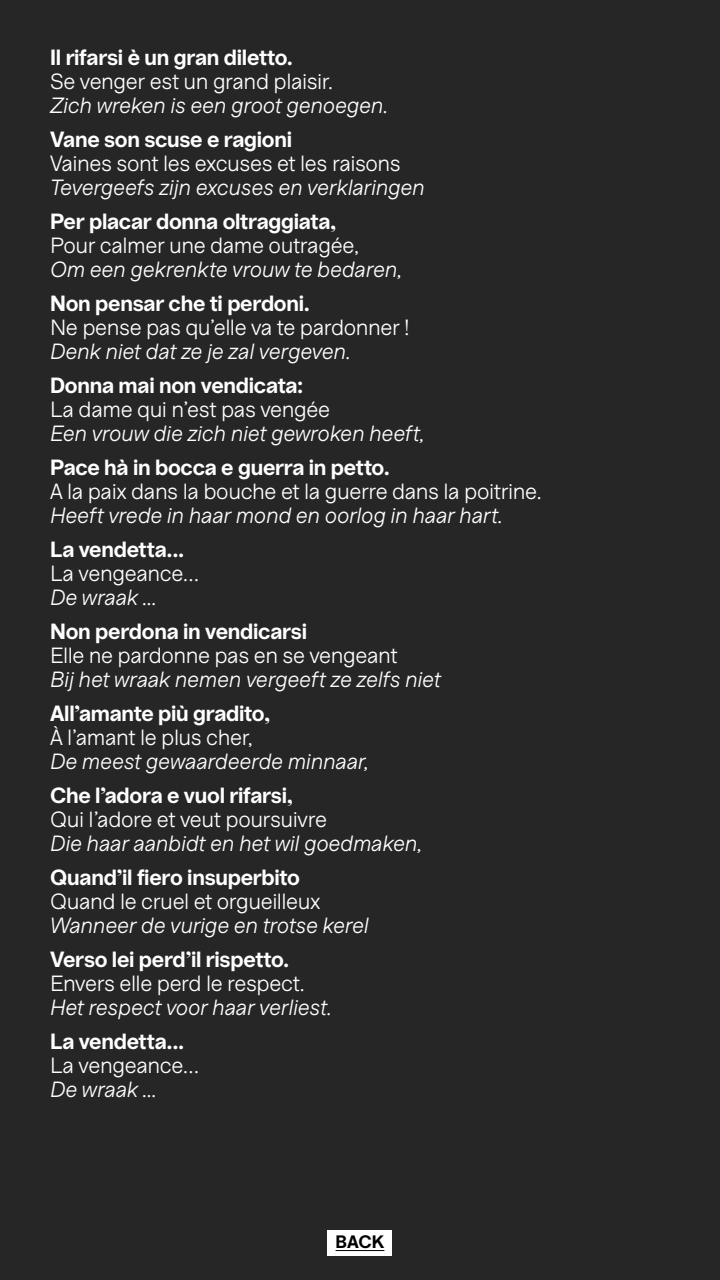
<style>
.page{position:relative;width:720px;height:1280px;background:#262626}
.page>*{position:absolute;margin:0;border:0;box-sizing:border-box;transform-origin:0 0}
.t1{font:italic 22px "aa Bozar";letter-spacing:-.015em;color:#fff}
.t2{font:22px "aa Bozar";letter-spacing:-.02em;color:#fff}
.t3{font:700 22px "aa Bozar";letter-spacing:-.01em;color:#fff}
.t4{font:700 18px "aa Bozar";color:#000}
</style>
<div class="page">
<div style="left:328px;top:1230px;width:64px;height:26px;background:#fff"></div>
<hr style="left:336px;top:1250px;width:48px;height:1px;background:#000">
<p class="t3" style="left:50px;top:45px;width:245px">Il rifarsi è un gran diletto.</p>
<p class="t2" style="left:50px;top:69px;width:285px">Se venger est un grand plaisir.</p>
<p class="t1" style="left:50px;top:93px;width:340px">Zich wreken is een groot genoegen.</p>
<p class="t3" style="left:50px;top:127px;width:244px">Vane son scuse e ragioni</p>
<p class="t2" style="left:50px;top:151px;width:352px">Vaines sont les excuses et les raisons</p>
<p class="t1" style="left:50px;top:175px;width:376px">Tevergeefs zijn excuses en verklaringen</p>
<p class="t3" style="left:50px;top:209px;width:288px">Per placar donna oltraggiata,</p>
<p class="t2" style="left:50px;top:233px;width:311px">Pour calmer une dame outragée,</p>
<p class="t1" style="left:50px;top:257px;width:354px">Om een gekrenkte vrouw te bedaren,</p>
<p class="t3" style="left:50px;top:291px;width:262px">Non pensar che ti perdoni.</p>
<p class="t2" style="left:50px;top:315px;width:361px">Ne pense pas qu’elle va te pardonner !</p>
<p class="t1" style="left:50px;top:339px;width:303px">Denk niet dat ze je zal vergeven.</p>
<p class="t3" style="left:50px;top:373px;width:255px">Donna mai non vendicata:</p>
<p class="t2" style="left:50px;top:397px;width:282px">La dame qui n’est pas vengée</p>
<p class="t1" style="left:50px;top:421px;width:377px">Een vrouw die zich niet gewroken heeft,</p>
<p class="t3" style="left:50px;top:455px;width:341px">Pace hà in bocca e guerra in petto.</p>
<p class="t2" style="left:50px;top:479px;width:494px">A la paix dans la bouche et la guerre dans la poitrine.</p>
<p class="t1" style="left:50px;top:503px;width:455px">Heeft vrede in haar mond en oorlog in haar hart.</p>
<p class="t3" style="left:50px;top:537px;width:136px">La vendetta...</p>
<p class="t2" style="left:50px;top:561px;width:151px">La vengeance…</p>
<p class="t1" style="left:50px;top:585px;width:109px">De wraak ...</p>
<p class="t3" style="left:50px;top:619px;width:259px">Non perdona in vendicarsi</p>
<p class="t2" style="left:50px;top:643px;width:349px">Elle ne pardonne pas en se vengeant</p>
<p class="t1" style="left:50px;top:667px;width:393px">Bij het wraak nemen vergeeft ze zelfs niet</p>
<p class="t3" style="left:50px;top:701px;width:222px">All’amante più gradito,</p>
<p class="t2" style="left:50px;top:725px;width:205px">À l’amant le plus cher,</p>
<p class="t1" style="left:50px;top:749px;width:321px">De meest gewaardeerde minnaar,</p>
<p class="t3" style="left:50px;top:783px;width:245px">Che l’adora e vuol rifarsi,</p>
<p class="t2" style="left:50px;top:807px;width:278px">Qui l’adore et veut poursuivre</p>
<p class="t1" style="left:50px;top:831px;width:374px">Die haar aanbidt en het wil goedmaken,</p>
<p class="t3" style="left:50px;top:865px;width:251px">Quand’il fiero insuperbito</p>
<p class="t2" style="left:50px;top:889px;width:272px">Quand le cruel et orgueilleux</p>
<p class="t1" style="left:50px;top:913px;width:321px">Wanneer de vurige en trotse kerel</p>
<p class="t3" style="left:50px;top:947px;width:241px">Verso lei perd’il rispetto.</p>
<p class="t2" style="left:50px;top:971px;width:257px">Envers elle perd le respect.</p>
<p class="t1" style="left:50px;top:995px;width:284px">Het respect voor haar verliest.</p>
<p class="t3" style="left:50px;top:1029px;width:136px">La vendetta...</p>
<p class="t2" style="left:50px;top:1053px;width:151px">La vengeance…</p>
<p class="t1" style="left:50px;top:1077px;width:109px">De wraak ...</p>
<p class="t4" style="left:336px;top:1232px;width:50px">BACK</p>
</div>
